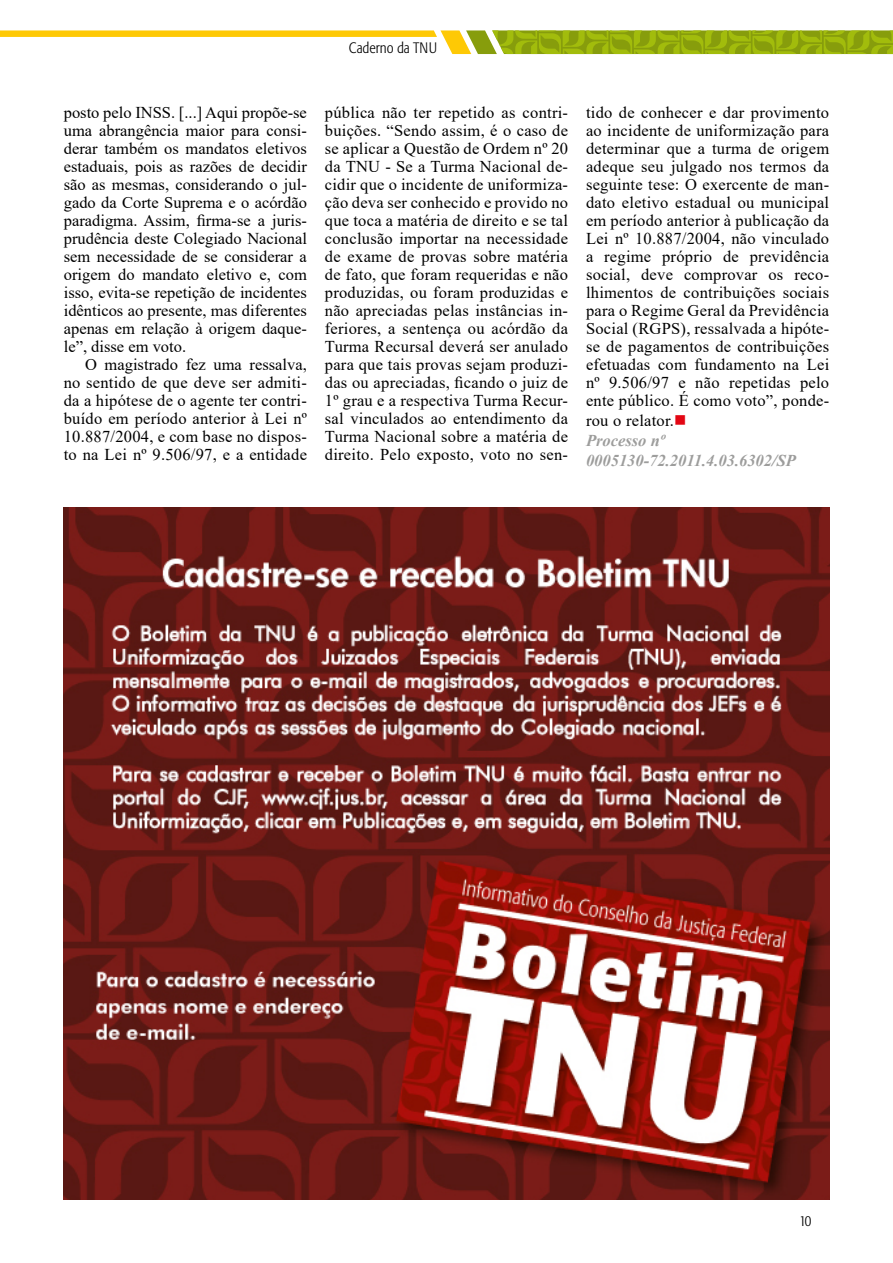
<style>
.page{position:relative;width:893px;height:1263px;background:#fff}
.page>*{position:absolute;margin:0;border:0;box-sizing:border-box;transform-origin:0 0}
.t1{font:16.5px/18px "Times New Roman";letter-spacing:.015em;color:#000;text-align:justify}
.t2{font:italic 700 16.5px/19.8px "Times New Roman";color:#9d9d9c}
.t3{font:300 condensed 15px "Formata";color:#000}
.s1{font-weight:400;font-style:normal;color:#000}
.s2{color:#e30613}
</style>
<div class="page">
<svg style="left:0;top:30px;width:893px;height:24px"></svg>
<img style="left:64px;top:508px;width:765px;height:691px">
<p class="t3" style="left:349px;top:39px;width:90px">Caderno da TNU</p>
<p class="t1" style="left:64px;top:103px;width:245px">posto pelo INSS. [...] Aqui propõe-se uma abrangência maior para consi&shy;derar também os mandatos eletivos estaduais, pois as razões de decidir são as mesmas, considerando o jul&shy;gado da Corte Suprema e o acórdão paradigma. Assim, firma-se a juris&shy;prudência deste Colegiado Nacional sem necessidade de se considerar a origem do mandato eletivo e, com isso, evita-se repetição de incidentes idênticos ao presente, mas diferentes apenas em relação à origem daque&shy;le”, disse em voto.</p>
<p class="t1" style="left:64px;top:355px;width:245px;text-indent:21px">O magistrado fez uma ressalva, no sentido de que deve ser admiti&shy;da a hipótese de o agente ter contri&shy;buído em período anterior à Lei nº 10.887/2004, e com base no dispos&shy;to na Lei nº 9.506/97, e a entidade</p>
<p class="t1" style="left:325px;top:103px;width:245px">pública não ter repetido as contri&shy;buições. “Sendo assim, é o caso de se aplicar a Questão de Ordem nº 20 da TNU - Se a Turma Nacional de&shy;cidir que o incidente de uniformiza&shy;ção deva ser conhecido e provido no que toca a matéria de direito e se tal conclusão importar na necessidade de exame de provas sobre matéria de fato, que foram requeridas e não produzidas, ou foram produzidas e não apreciadas pelas instâncias in&shy;feriores, a sentença ou acórdão da Turma Recursal deverá ser anulado para que tais provas sejam produzi&shy;das ou apreciadas, ficando o juiz de 1º grau e a respectiva Turma Recur&shy;sal vinculados ao entendimento da Turma Nacional sobre a matéria de direito. Pelo exposto, voto no sen-</p>
<p class="t1" style="left:586px;top:103px;width:245px">tido de conhecer e dar provimento ao incidente de uniformização para determinar que a turma de origem adeque seu julgado nos termos da seguinte tese: O exercente de man&shy;dato eletivo estadual ou municipal em período anterior à publicação da Lei nº 10.887/2004, não vinculado a regime próprio de previdência social, deve comprovar os reco&shy;lhimentos de contribuições sociais para o Regime Geral da Previdência Social (RGPS), ressalvada a hipóte&shy;se de pagamentos de contribuições efetuadas com fundamento na Lei nº 9.506/97 e não repetidas pelo ente público. É como voto”, ponde-</p>
<p class="t2" style="left:586px;top:410px;width:211px"><span class="s1">rou o relator.</span><span class="s2">■<br></span>Processo nº<br>0005130-72.2011.4.03.6302/SP</p>
<p class="t3" style="left:799px;top:1212px;width:13px">10</p>
</div>
